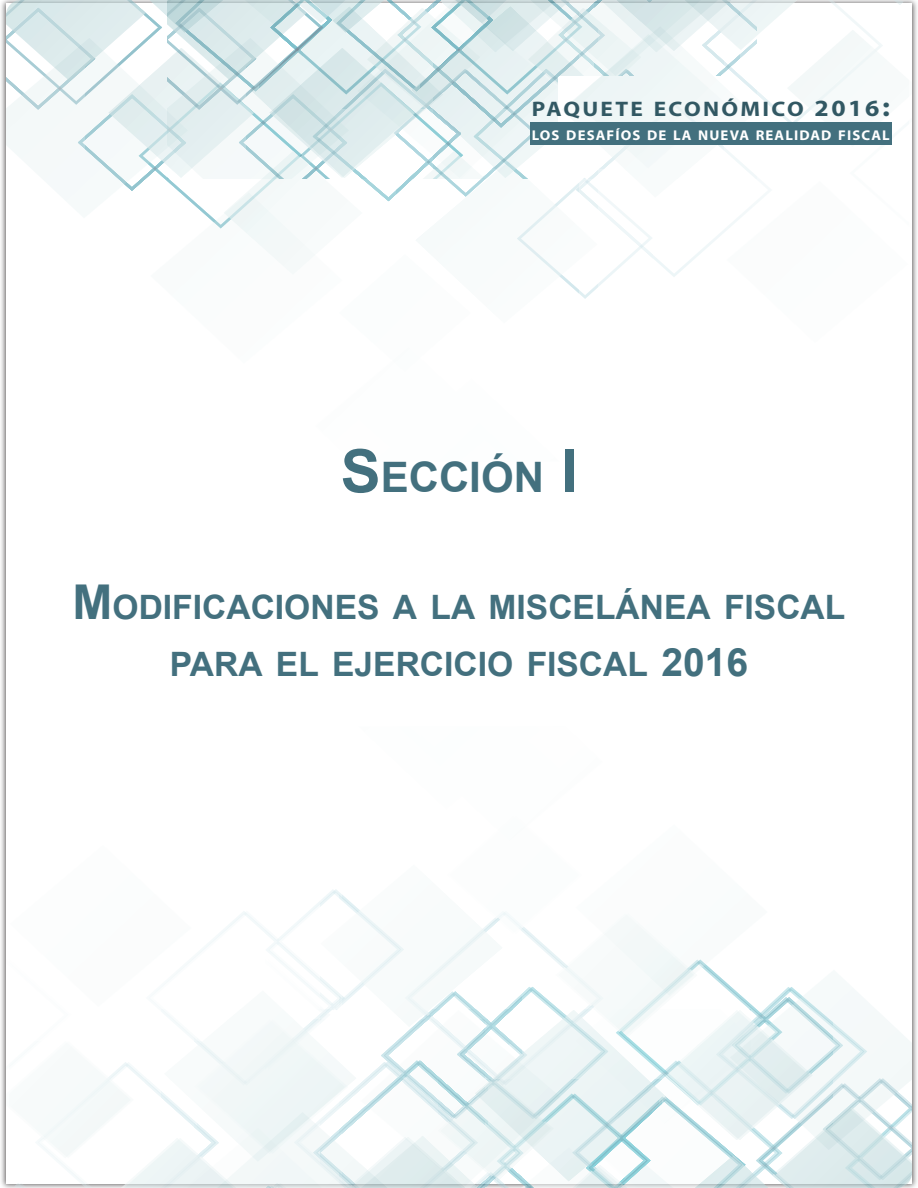
<style>
.page{position:relative;width:918px;height:1188px;background:#fff}
.page>*{position:absolute;margin:0;border:0;box-sizing:border-box;transform-origin:0 0}
.t1{font:700 42px "Arial";color:#43707e}
.t2{font:700 33.6px/57.6px "Arial";color:#43707e;text-align:center}
.t3{font:700 21.15px "Myriad Pro";letter-spacing:.1em;color:#325863;scale:1.1 1}
.t4{font:700 14.25px "Myriad Pro";letter-spacing:.075em;color:#fff;scale:1.04 1}
.s1{font-size:23.4px}
.s2{font-size:27.3px}
.s3{font-size:60px}
.s4{font-size:48px}
.s5{font-size:39px}
</style>
<div class="page">
<svg style="left:6px;top:889px;width:906px;height:299px"></svg>
<svg style="left:6px;top:0;width:906px;height:299px"></svg>
<div style="left:530px;top:122px;width:361px;height:23px;background:#43707e"></div>
<p class="t3" style="left:532px;top:95px;width:327px">PAQUETE ECONÓMICO <span class="s1">2016</span><span class="s2">:</span></p>
<p class="t4" style="left:532px;top:126px;width:346px">LOS DESAFÍOS DE LA NUEVA REALIDAD FISCAL</p>
<p class="t1" style="left:341px;top:450px;width:238px"><span class="s3">S</span>ECCIÓN <span class="s3">I</span></p>
<p class="t2" style="left:73px;top:579px;width:774px"><span class="s4">M</span>ODIFICACIONES A LA MISCELÁNEA FISCAL<br>PARA EL EJERCICIO FISCAL <span class="s5">2016</span></p>
</div>
